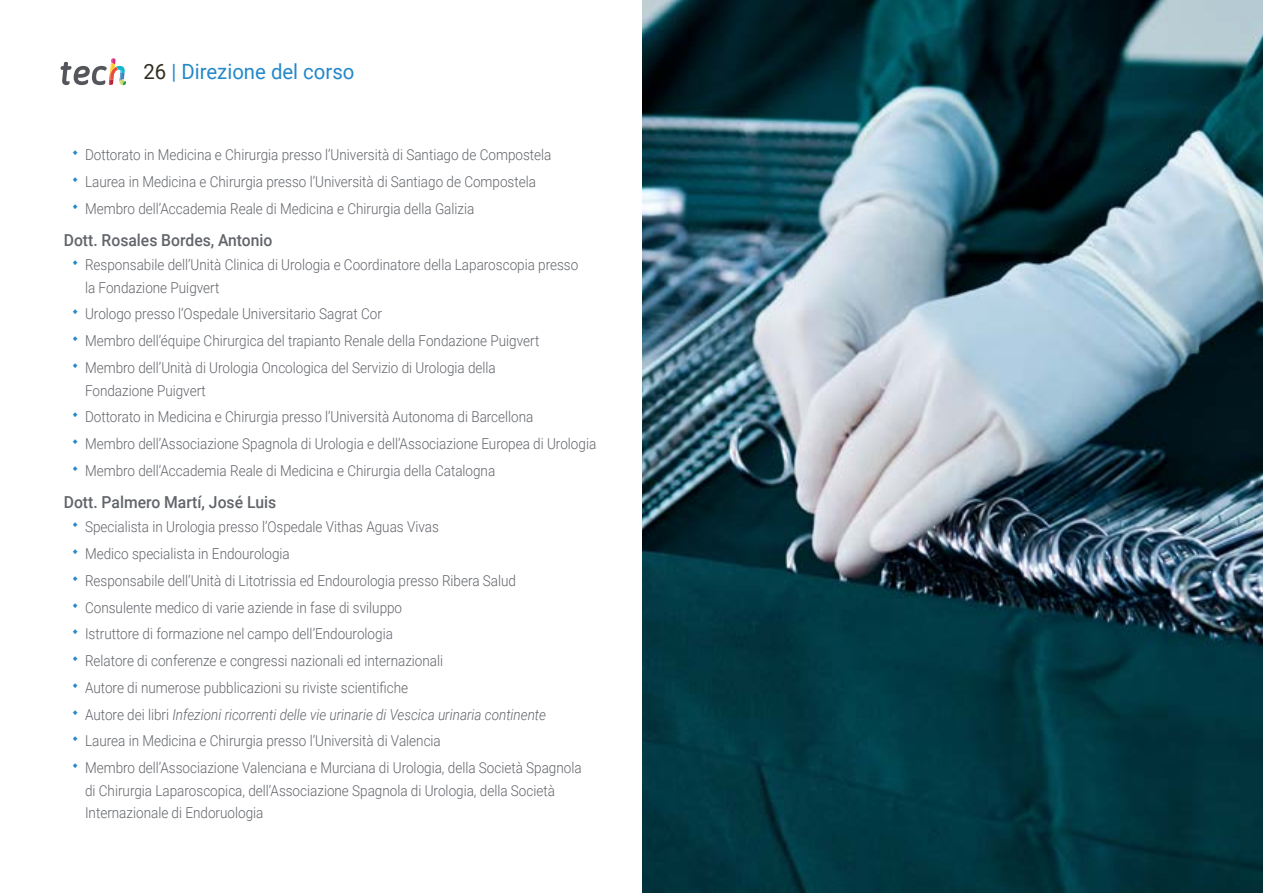
<style>
.page{position:relative;width:1263px;height:893px;background:#fff}
.page>*{position:absolute;margin:0;border:0;box-sizing:border-box;transform-origin:0 0}
.t1{font:21px "Roboto";color:#2488c9}
.t2{font:500 16.5px "Roboto";color:#61646a;scale:.95 1}
.t3{font:300 15px/26.7px "Roboto";color:#61646a;scale:.9 1}
.s1{color:#312e20}
.s2{font-style:italic}
</style>
<div class="page">
<img style="left:642px;top:0;width:621px;height:893px">
<svg style="left:61px;top:58px;width:65px;height:28px"></svg>
<h1 class="t1" style="left:144px;top:57px;width:213px"><span class="s1">26</span> | Direzione del corso</h1>
<p class="t3" style="left:85px;top:141px;width:520px">Dottorato in Medicina e Chirurgia presso l’Università di Santiago de Compostela<br>Laurea in Medicina e Chirurgia presso l’Università di Santiago de Compostela<br>Membro dell’Accademia Reale di Medicina e Chirurgia della Galizia</p>
<p class="t2" style="left:64px;top:228px;width:221px">Dott. Rosales Bordes, Antonio</p>
<p class="t3" style="left:85px;top:253px;width:550px;line-height:22.5px">Responsabile dell’Unità Clinica di Urologia e Coordinatore della Laparoscopia presso la Fondazione Puigvert</p>
<p class="t3" style="left:85px;top:300px;width:506px">Urologo presso l’Ospedale Universitario Sagrat Cor<br>Membro dell’équipe Chirurgica del trapianto Renale della Fondazione Puigvert<br>Membro dell’Unità di Urologia Oncologica del Servizio di Urologia della</p>
<p class="t3" style="left:85px;top:376px;width:569px">Fondazione Puigvert<br>Dottorato in Medicina e Chirurgia presso l’Università Autonoma di Barcellona<br>Membro dell’Associazione Spagnola di Urologia e dell’Associazione Europea di Urologia Membro dell’Accademia Reale di Medicina e Chirurgia della Catalogna</p>
<p class="t2" style="left:64px;top:490px;width:225px">Dott. Palmero Martí, José Luis</p>
<p class="t3" style="left:85px;top:513px;width:553px">Specialista in Urologia presso l’Ospedale Vithas Aguas Vivas<br>Medico specialista in Endourologia<br>Responsabile dell’Unità di Litotrissia ed Endourologia presso Ribera Salud Consulente medico di varie aziende in fase di sviluppo<br>Istruttore di formazione nel campo dell’Endourologia<br>Relatore di conferenze e congressi nazionali ed internazionali<br>Autore di numerose pubblicazioni su riviste scientifiche<br>Autore dei libri <span class="s2">Infezioni ricorrenti delle vie urinarie di Vescica urinaria continente </span>Laurea in Medicina e Chirurgia presso l’Università di Valencia<br>Membro dell’Associazione Valenciana e Murciana di Urologia, della Società Spagnola</p>
<p class="t3" style="left:85px;top:778px;width:524px;line-height:22.5px">di Chirurgia Laparoscopica, dell’Associazione Spagnola di Urologia, della Società<br>Internazionale di Endoruologia</p>
</div>
